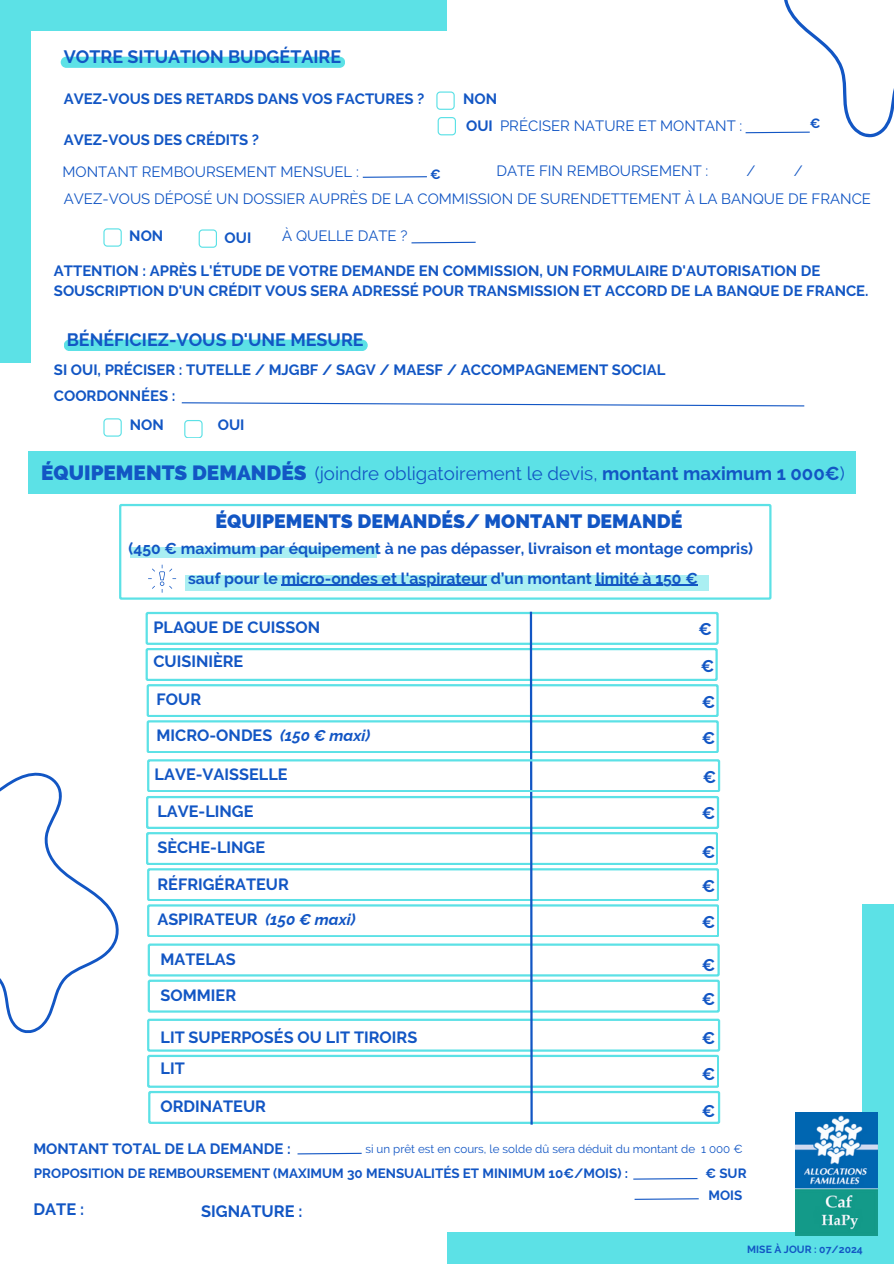
<style>
.page{position:relative;width:894px;height:1264px;background:#fff}
.page>*{position:absolute;margin:0;border:0;box-sizing:border-box;transform-origin:0 0}
.t1{font:800 20.7px "Raleway";color:#1256c4}
.t2{font:800 19.5px "Raleway";color:#1256c4}
.t3{font:18.6px "Raleway";color:#1256c4}
.t4{font:700 17.85px "Raleway";color:#1256c4}
.t5{font:700 16.95px "Raleway";color:#1256c4}
.t6{font:700 16.35px "Raleway";color:#1256c4}
.t7{font:700 16.2px "Raleway";color:#1256c4}
.t8{font:700 15.75px "Raleway";color:#1256c4}
.t9{font:italic 700 15.75px "Raleway";color:#1256c4}
.t10{font:700 14.85px/20.2px "Raleway";color:#1256c4}
.t11{font:14.85px "Raleway";color:#1256c4}
.t12{font:700 13.35px "Raleway";color:#1256c4}
.t13{font:11.55px "Raleway";color:#1256c4}
.t14{font:700 10.35px "Raleway";color:#1256c4}
.s1{font-weight:700}
</style>
<div class="page">
<div style="left:0;top:0;width:446px;height:363px;background:#5ce1e6"></div>
<div style="left:446px;top:904px;width:447px;height:359px;background:#5ce1e6"></div>
<div style="left:31px;top:31px;width:830px;height:1201px;background:#fff"></div>
<svg style="left:0;top:772px;width:119px;height:262px"></svg>
<svg style="left:61px;top:57px;width:284px;height:11px;background:#5ee1e6"></svg>
<svg style="left:436px;top:91px;width:18px;height:18px"></svg>
<svg style="left:437px;top:117px;width:18px;height:18px"></svg>
<svg style="left:745px;top:0;width:148px;height:138px"></svg>
<svg style="left:362px;top:176px;width:65px;height:2px"></svg>
<svg style="left:103px;top:228px;width:18px;height:18px"></svg>
<svg style="left:198px;top:229px;width:18px;height:18px"></svg>
<svg style="left:411px;top:241px;width:65px;height:3px"></svg>
<div style="left:64px;top:339px;width:303px;height:12px;background:#5ce1e6;border-radius:6px"></div>
<svg style="left:181px;top:402px;width:624px;height:5px"></svg>
<svg style="left:103px;top:418px;width:18px;height:18px"></svg>
<svg style="left:184px;top:420px;width:18px;height:18px"></svg>
<div style="left:29px;top:451px;width:826px;height:42px;background:#5ce1e6"></div>
<svg style="left:119px;top:504px;width:651px;height:95px"></svg>
<svg style="left:297px;top:1152px;width:65px;height:2px"></svg>
<svg style="left:633px;top:1178px;width:65px;height:2px"></svg>
<svg style="left:634px;top:1198px;width:65px;height:2px"></svg>
<img style="left:795px;top:1112px;width:82px;height:123px">
<svg style="left:148px;top:564px;width:28px;height:28px"></svg>
<div style="left:185px;top:575px;width:523px;height:15px;background:#aaeff2"></div>
<hr style="left:281px;top:584px;width:205px;height:2px;background:#1256c4">
<hr style="left:595px;top:584px;width:102px;height:2px;background:#1256c4">
<div style="left:130px;top:547px;width:246px;height:11px;background:#aaeff2"></div>
<svg style="left:145px;top:611px;width:574px;height:514px"></svg>
<h4 class="t4" style="left:64px;top:47px;width:279px">VOTRE SITUATION BUDGÉTAIRE</h4>
<p class="t10" style="left:64px;top:88px;width:362px">AVEZ-VOUS DES RETARDS DANS VOS FACTURES ?</p>
<h1 class="t10" style="left:64px;top:129px;width:197px">AVEZ-VOUS DES CRÉDITS ?</h1>
<p class="t10" style="left:463px;top:88px;width:35px">NON</p>
<p class="t10" style="left:466px;top:115px;width:28px">OUI</p>
<h3 class="t11" style="left:500px;top:117px;width:244px">PRÉCISER NATURE ET MONTANT :</h3>
<h6 class="t12" style="left:809px;top:116px;width:12px">€</h6>
<p class="t11" style="left:496px;top:162px;width:213px">DATE FIN REMBOURSEMENT :</p>
<p class="t11" style="left:746px;top:162px;width:10px">/</p>
<p class="t11" style="left:793px;top:162px;width:10px">/</p>
<h6 class="t11" style="left:64px;top:190px;width:808px">AVEZ-VOUS DÉPOSÉ UN DOSSIER AUPRÈS DE LA COMMISSION DE SURENDETTEMENT À LA BANQUE DE FRANCE</h6>
<h4 class="t11" style="left:62px;top:163px;width:298px">MONTANT REMBOURSEMENT MENSUEL :</h4>
<p class="t12" style="left:430px;top:166px;width:12px">€</p>
<p class="t10" style="left:129px;top:226px;width:35px">NON</p>
<p class="t10" style="left:224px;top:227px;width:28px">OUI</p>
<h4 class="t11" style="left:282px;top:227px;width:127px">À QUELLE DATE ?</h4>
<h6 class="t10" style="left:54px;top:260px;width:816px">ATTENTION : APRÈS L'ÉTUDE DE VOTRE DEMANDE EN COMMISSION, UN FORMULAIRE D'AUTORISATION DE<br>SOUSCRIPTION D'UN CRÉDIT VOUS SERA ADRESSÉ POUR TRANSMISSION ET ACCORD DE LA BANQUE DE FRANCE.</h6>
<h3 class="t4" style="left:67px;top:329px;width:298px">BÉNÉFICIEZ-VOUS D'UNE MESURE</h3>
<h3 class="t10" style="left:54px;top:360px;width:613px">SI OUI, PRÉCISER : TUTELLE / MJGBF / SAGV / MAESF / ACCOMPAGNEMENT SOCIAL</h3>
<h5 class="t10" style="left:54px;top:385px;width:123px">COORDONNÉES :</h5>
<p class="t10" style="left:130px;top:415px;width:35px">NON</p>
<h3 class="t10" style="left:218px;top:415px;width:28px">OUI</h3>
<h3 class="t1" style="left:41px;top:460px;width:267px">ÉQUIPEMENTS DEMANDÉS</h3>
<h3 class="t3" style="left:314px;top:462px;width:531px">(joindre obligatoirement le devis, <span class="s1">montant maximum 1 000€</span>)</h3>
<h3 class="t2" style="left:215px;top:509px;width:468px">ÉQUIPEMENTS DEMANDÉS/ MONTANT DEMANDÉ</h3>
<p class="t8" style="left:128px;top:539px;width:626px">(450 € maximum par équipement à ne pas dépasser, livraison et montage compris)</p>
<p class="t8" style="left:188px;top:568px;width:511px">sauf pour le micro-ondes et l'aspirateur d’un montant limité à 150 €</p>
<h3 class="t7" style="left:153px;top:617px;width:168px">PLAQUE DE CUISSON</h3>
<h3 class="t7" style="left:153px;top:651px;width:91px">CUISINIÈRE</h3>
<h3 class="t7" style="left:156px;top:690px;width:46px">FOUR</h3>
<h3 class="t7" style="left:156px;top:726px;width:117px">MICRO-ONDES</h3>
<p class="t9" style="left:280px;top:725px;width:92px">(150 € maxi)</p>
<h5 class="t5" style="left:698px;top:618px;width:15px">€</h5>
<p class="t5" style="left:700px;top:655px;width:15px">€</p>
<h5 class="t5" style="left:701px;top:691px;width:15px">€</h5>
<h5 class="t5" style="left:701px;top:727px;width:15px">€</h5>
<p class="t7" style="left:155px;top:765px;width:134px">LAVE-VAISSELLE</p>
<p class="t5" style="left:702px;top:766px;width:15px">€</p>
<h3 class="t7" style="left:157px;top:801px;width:98px">LAVE-LINGE</h3>
<h3 class="t7" style="left:157px;top:838px;width:109px">SÈCHE-LINGE</h3>
<h3 class="t7" style="left:157px;top:874px;width:133px">RÉFRIGÉRATEUR</h3>
<h3 class="t7" style="left:157px;top:910px;width:102px">ASPIRATEUR</h3>
<h4 class="t7" style="left:160px;top:949px;width:77px">MATELAS</h4>
<p class="t7" style="left:160px;top:985px;width:77px">SOMMIER</p>
<p class="t7" style="left:160px;top:1027px;width:258px">LIT SUPERPOSÉS OU LIT TIROIRS</p>
<h3 class="t7" style="left:160px;top:1059px;width:26px">LIT</h3>
<h3 class="t7" style="left:160px;top:1096px;width:107px">ORDINATEUR</h3>
<p class="t9" style="left:265px;top:910px;width:92px">(150 € maxi)</p>
<h4 class="t5" style="left:701px;top:803px;width:15px">€</h4>
<h4 class="t5" style="left:701px;top:842px;width:15px">€</h4>
<h4 class="t5" style="left:701px;top:875px;width:15px">€</h4>
<h1 class="t5" style="left:701px;top:911px;width:15px">€</h1>
<h2 class="t5" style="left:701px;top:955px;width:15px">€</h2>
<p class="t5" style="left:701px;top:988px;width:15px">€</p>
<p class="t5" style="left:701px;top:1027px;width:15px">€</p>
<p class="t5" style="left:701px;top:1063px;width:15px">€</p>
<p class="t5" style="left:701px;top:1100px;width:15px">€</p>
<h4 class="t10" style="left:33px;top:1138px;width:259px">MONTANT TOTAL DE LA DEMANDE :</h4>
<p class="t13" style="left:365px;top:1142px;width:378px">si un prêt est en cours, le solde dû sera déduit du montant de 1 000 €</p>
<h4 class="t12" style="left:34px;top:1165px;width:595px">PROPOSITION DE REMBOURSEMENT (MAXIMUM 30 MENSUALITÉS ET MINIMUM 10€/MOIS) :</h4>
<h3 class="t12" style="left:705px;top:1165px;width:43px">€ SUR</h3>
<p class="t12" style="left:708px;top:1187px;width:35px">MOIS</p>
<h4 class="t6" style="left:33px;top:1199px;width:52px">DATE :</h4>
<h4 class="t6" style="left:201px;top:1201px;width:103px">SIGNATURE :</h4>
<h5 class="t14" style="left:747px;top:1243px;width:117px">MISE À JOUR : 07/2024</h5>
</div>
